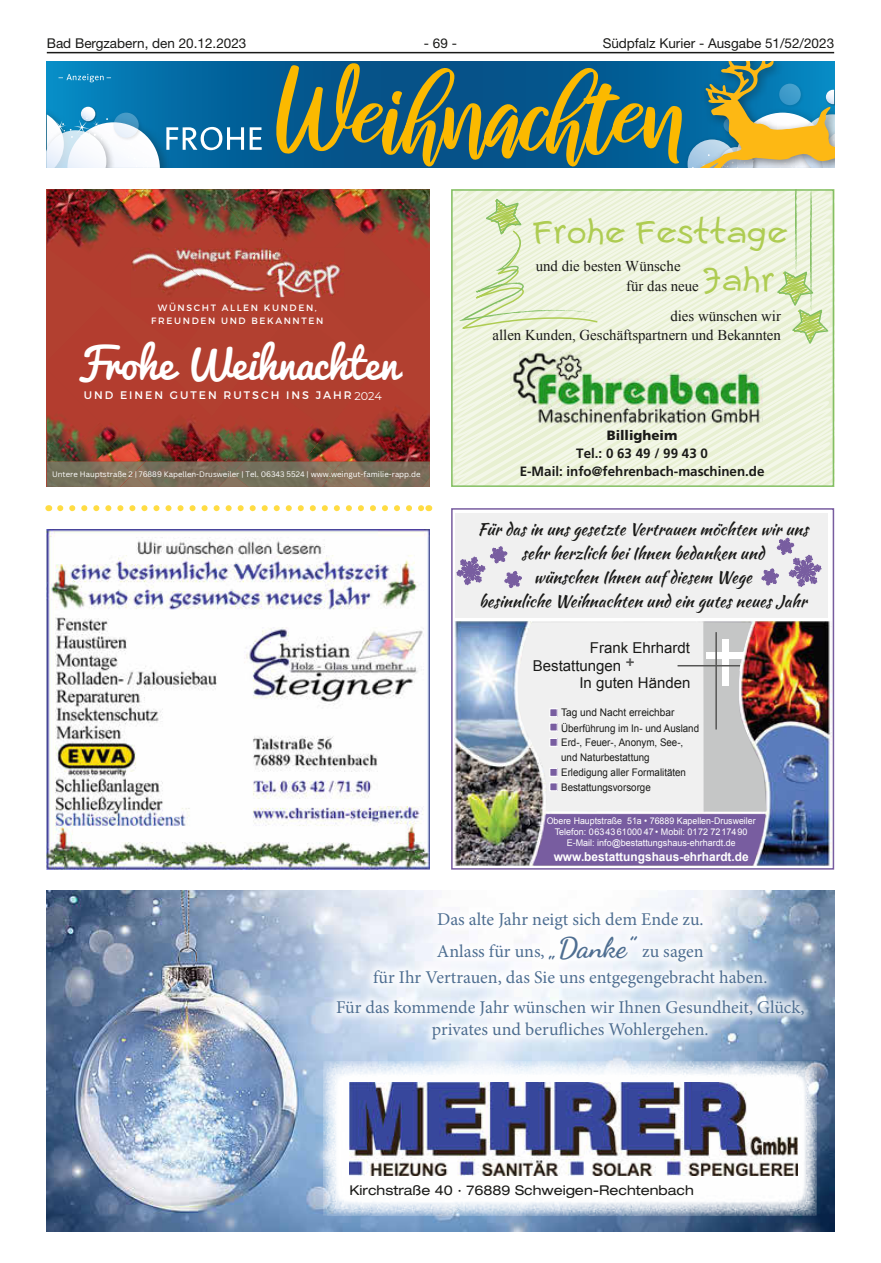
<style>
.page{position:relative;width:881px;height:1263px;background:#fff}
.page>*{position:absolute;margin:0;border:0;box-sizing:border-box;transform-origin:0 0}
.t1{font:41.1px "Ntyfkd Gkmpnd Pacifico";letter-spacing:-.01em;color:#fff}
.t2{font:38.25px "Escript LL";color:#aecc52}
.t3{font:18px/32.1px "Minion Pro";color:#4e6e91}
.t4{font:16.5px/24px "Kaushan Script";color:#1a1a18;text-align:center}
.t5{font:15px/19.5px "Times New Roman";color:#1a1a18}
.t6{font:15px/18px "Arial";color:#1a1a18}
.t7{font:700 15px "Helvetica LT";color:#565655}
.t8{font:13.5px "Helvetica Neue LT";color:#1a1a18}
.t9{font:700 13.5px/18px "Frutiger LT";color:#1a1a18;text-align:center}
.t10{font:expanded 13.5px "Helvetica Neue LT";color:#1a1a18}
.t11{font:900 13.5px "Frutiger LT";color:#1a1a18}
.t12{font:700 12.3px "Arial";color:#fff}
.t13{font:10.95px "Knpxbj Montserrat";letter-spacing:.18em;color:#fff}
.t14{font:10.5px/15.6px "Arial";color:#1a1a18;scale:.93 1}
.t15{font:10.5px/15.6px "Arial";color:#1a1a18;scale:.96 1}
.t16{font:9.15px/10.9px "Arial";color:#fff;text-align:center;scale:.96 1}
.t17{font:9.15px/12.3px "Knpxbj Montserrat";letter-spacing:.18em;color:#fff;text-align:center}
.t18{font:7.8px "Rtskhh Vmcsgj Canva Sans";color:#fff}
.s1{font-family:"Xqnqmx Montserrat";font-size:11.25px}
.s2{font-family:"Dancing Script";font-weight:700;font-size:28.5px}
</style>
<div class="page">
<hr style="left:47px;top:52px;width:786px;height:1px;background:#1a1a18">
<img style="left:47px;top:891px;width:786px;height:340px">
<div style="left:327px;top:902px;width:486px;height:147px;background:#fff;opacity:.75"></div>
<svg style="left:323px;top:1061px;width:493px;height:155px"></svg>
<img style="left:349px;top:1083px;width:448px;height:93px">
<svg style="left:47px;top:62px;width:640px;height:106px;background:#036ba4"></svg>
<div style="left:80px;top:106px;width:17px;height:17px;background:#151616;opacity:.38"></div>
<svg style="left:81px;top:107px;width:14px;height:14px"></svg>
<svg style="left:58px;top:74px;width:53px;height:8px"></svg>
<div style="left:683px;top:136px;width:60px;height:32px;background:#02669f"></div>
<div style="left:47px;top:105px;width:27px;height:63px;background:#078cc4"></div>
<div style="left:61px;top:116px;width:112px;height:52px;background:#151616;opacity:.38"></div>
<svg style="left:47px;top:114px;width:113px;height:54px"></svg>
<svg style="left:687px;top:62px;width:147px;height:106px;background:#759985"></svg>
<div style="left:112px;top:111px;width:30px;height:30px;background:#151616;opacity:.38"></div>
<svg style="left:114px;top:113px;width:25px;height:25px"></svg>
<svg style="left:166px;top:127px;width:95px;height:23px"></svg>
<svg style="left:276px;top:63px;width:405px;height:105px;background:#4a7265"></svg>
<img style="left:47px;top:529px;width:382px;height:340px">
<div style="left:47px;top:189px;width:382px;height:298px;background:#b24030"></div>
<img style="left:150px;top:189px;width:74px;height:44px">
<img style="left:47px;top:189px;width:103px;height:59px">
<img style="left:100px;top:223px;width:122px;height:25px">
<img style="left:356px;top:189px;width:73px;height:55px">
<img style="left:284px;top:189px;width:72px;height:51px">
<img style="left:317px;top:226px;width:111px;height:72px">
<img style="left:224px;top:189px;width:60px;height:50px">
<img style="left:47px;top:439px;width:70px;height:23px">
<img style="left:117px;top:421px;width:74px;height:41px">
<img style="left:47px;top:415px;width:129px;height:24px">
<img style="left:250px;top:408px;width:179px;height:54px">
<img style="left:250px;top:408px;width:123px;height:22px">
<img style="left:191px;top:422px;width:59px;height:40px">
<img style="left:259px;top:248px;width:9px;height:45px">
<img style="left:224px;top:248px;width:35px;height:45px">
<img style="left:131px;top:248px;width:93px;height:47px">
<img style="left:268px;top:248px;width:76px;height:49px">
<img style="left:47px;top:462px;width:382px;height:25px">
<img style="left:322px;top:471px;width:34px;height:16px">
<img style="left:322px;top:462px;width:19px;height:9px">
<img style="left:215px;top:462px;width:29px;height:12px">
<div style="left:455px;top:514px;width:372px;height:104px;background:#f0f0f0"></div>
<img style="left:454px;top:621px;width:376px;height:244px">
<svg style="left:761px;top:538px;width:60px;height:49px"></svg>
<svg style="left:456px;top:547px;width:65px;height:41px"></svg>
<svg style="left:508px;top:622px;width:258px;height:243px"></svg>
<div style="left:451px;top:508px;width:382px;height:362px;border:2px solid #785da0"></div>
<svg style="left:454px;top:192px;width:376px;height:292px;background:#eef3de"></svg>
<svg style="left:456px;top:196px;width:142px;height:134px;background:#e7f0d4"></svg>
<svg style="left:774px;top:192px;width:56px;height:153px;background:#e1edca"></svg>
<div style="left:451px;top:189px;width:382px;height:298px;border:2px solid #83bf63"></div>
<img style="left:510px;top:352px;width:251px;height:72px">
<svg style="left:60px;top:505px;width:362px;height:6px"></svg>
<p class="t8" style="left:47px;top:35px;width:201px">Bad Bergzabern, den 20.12.2023</p>
<p class="t8" style="left:424px;top:35px;width:35px">- 69 -</p>
<p class="t8" style="left:602px;top:35px;width:233px">Südpfalz Kurier - Ausgabe 51/52/2023</p>
<p class="t17" style="left:151px;top:302px;width:173px">WÜNSCHT ALLEN KUNDEN,<br>FREUNDEN UND BEKANNTEN</p>
<h1 class="t1" style="left:77px;top:342px;width:322px">Frohe Weihnachten</h1>
<p class="t13" style="left:84px;top:388px;width:299px">UND EINEN GUTEN RUTSCH INS JAHR<span class="s1">2024</span></p>
<p class="t18" style="left:52px;top:469px;width:370px">Untere Hauptstraße 2 | 76889 Kapellen-Drusweiler | Tel. 06343 5524 | www.weingut-familie-rapp.de</p>
<h2 class="t2" style="left:531px;top:209px;width:257px">Frohe Festtage</h2>
<p class="t5" style="left:626px;top:256px;width:74px;text-indent:-90px">und die besten Wünsche für das neue</p>
<h2 class="t2" style="left:702px;top:257px;width:73px">Jahr</h2>
<p class="t5" style="left:492px;top:306px;width:290px;text-align:right">dies wünschen wir<br>allen Kunden, Geschäftspartnern und Bekannten</p>
<p class="t11" style="left:606px;top:427px;width:72px">Billigheim</p>
<p class="t9" style="left:519px;top:445px;width:246px">Tel.: 0 63 49 / 99 43 0<br>E-Mail: info@fehrenbach-maschinen.de</p>
<p class="t4" style="left:477px;top:517px;width:332px">Für das in uns gesetzte Vertrauen möchten wir uns sehr herzlich bei Ihnen bedanken und<br>wünschen Ihnen auf diesem Wege<br>besinnliche Weihnachten und ein gutes neues Jahr</p>
<p class="t6" style="left:532px;top:639px;width:159px;text-indent:57px">Frank Ehrhardt<br>Bestattungen</p>
<p class="t6" style="left:579px;top:674px;width:112px">In guten Händen</p>
<p class="t15" style="left:561px;top:705px;width:145px">Tag und Nacht erreichbar<br>Überführung im In- und Ausland</p>
<p class="t14" style="left:561px;top:734px;width:133px">Erd-, Feuer-, Anonym, See-, und Naturbestattung</p>
<p class="t14" style="left:561px;top:764px;width:136px">Erledigung aller Formalitäten<br>Bestattungsvorsorge</p>
<p class="t7" style="left:625px;top:652px;width:10px">+</p>
<p class="t16" style="left:546px;top:816px;width:219px">Obere Hauptstraße 51a • 76889 Kapellen-Drusweiler<br>Telefon: 06343 61000 47 • Mobil: 0172 7217490<br>E-Mail: info@bestattungshaus-ehrhardt.de</p>
<p class="t12" style="left:553px;top:850px;width:196px">www.bestattungshaus-ehrhardt.de</p>
<p class="t3" style="left:437px;top:903px;width:268px">Das alte Jahr neigt sich dem Ende zu.<br>Anlass für uns, <span class="s2">„Danke”</span> zu sagen</p>
<p class="t3" style="left:336px;top:962px;width:470px;line-height:30.2px;text-align:center">für Ihr Vertrauen, das Sie uns entgegengebracht haben.<br>Für das kommende Jahr wünschen wir Ihnen Gesundheit, Glück,</p>
<p class="t3" style="left:431px;top:1013px;width:278px">privates und berufliches Wohlergehen.</p>
<p class="t10" style="left:349px;top:1182px;width:346px">Kirchstraße 40 · 76889 Schweigen-Rechtenbach</p>
</div>
